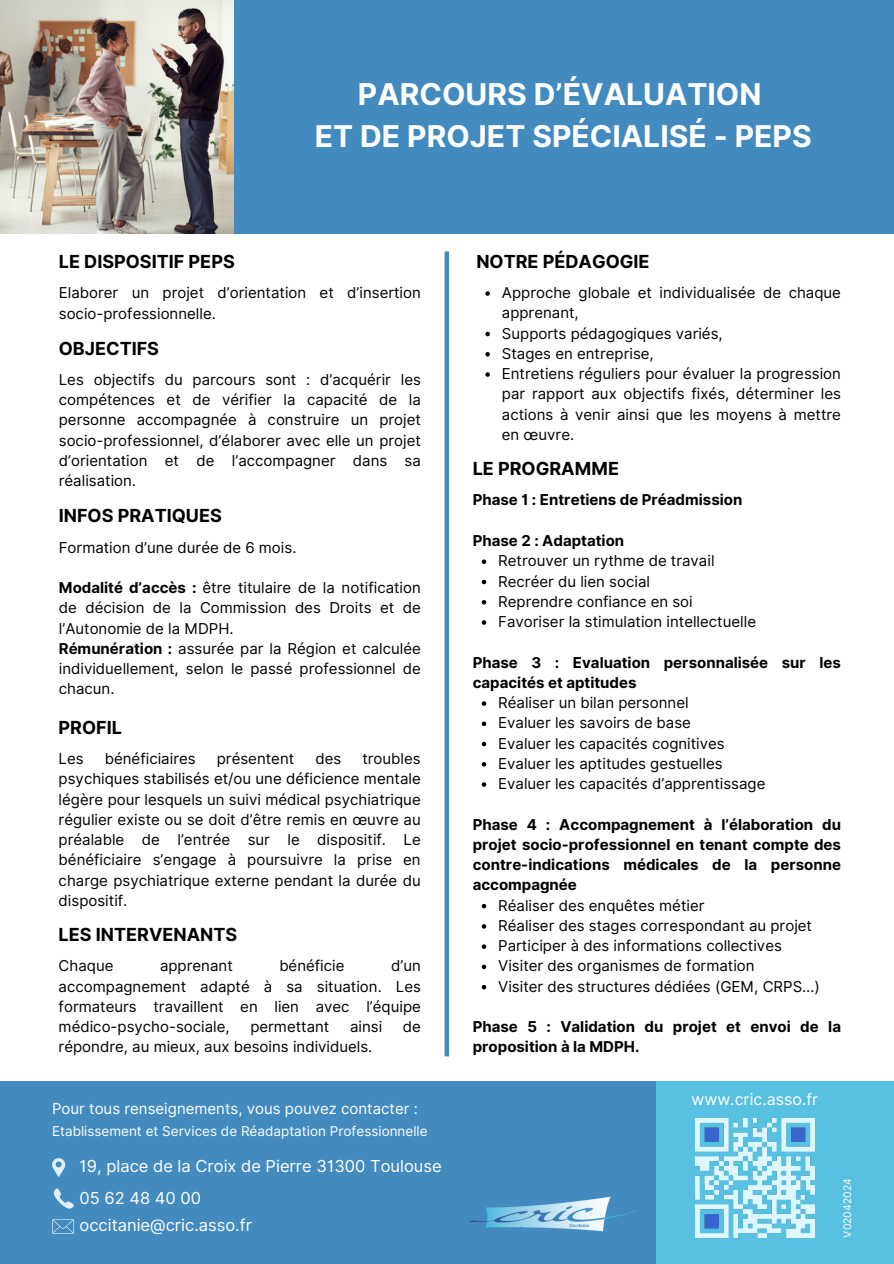
<style>
.page{position:relative;width:894px;height:1264px;background:#fff}
.page>*{position:absolute;margin:0;border:0;box-sizing:border-box;transform-origin:0 0}
.t1{font:700 30px/41.7px "Inter";color:#fff;text-align:center}
.t2{font:700 18px "Inter";color:#000}
.t3{font:16.5px "Inter";color:#fff}
.t4{font:15.9px "Inter";color:#fff}
.t5{font:15px/20.2px "Inter";color:#000}
.t6{font:700 15px/20.2px "Inter";color:#000}
.t7{font:15px "Inter";color:#fff}
.t8{font:13.5px "Inter";color:#fff}
.t9{font:10.5px "Inter";color:#fff}
.s1{font-weight:700}
</style>
<div class="page">
<div style="left:0;top:0;width:893px;height:233px;background:#438bbf"></div>
<img style="left:0;top:0;width:233px;height:233px">
<div style="left:444px;top:251px;width:5px;height:805px;background:#438bbf"></div>
<svg style="left:481px;top:559px;width:5px;height:5px"></svg>
<svg style="left:481px;top:579px;width:5px;height:5px"></svg>
<svg style="left:481px;top:600px;width:5px;height:4px"></svg>
<svg style="left:481px;top:620px;width:5px;height:4px"></svg>
<svg style="left:481px;top:701px;width:5px;height:4px"></svg>
<svg style="left:481px;top:721px;width:5px;height:5px"></svg>
<svg style="left:481px;top:741px;width:5px;height:5px"></svg>
<svg style="left:481px;top:762px;width:5px;height:4px"></svg>
<svg style="left:481px;top:782px;width:5px;height:4px"></svg>
<svg style="left:481px;top:904px;width:5px;height:4px"></svg>
<svg style="left:481px;top:924px;width:5px;height:4px"></svg>
<svg style="left:481px;top:944px;width:5px;height:4px"></svg>
<svg style="left:481px;top:964px;width:5px;height:5px"></svg>
<svg style="left:481px;top:985px;width:5px;height:4px"></svg>
<svg style="left:485px;top:291px;width:4px;height:5px"></svg>
<svg style="left:485px;top:332px;width:4px;height:4px"></svg>
<svg style="left:485px;top:352px;width:4px;height:4px"></svg>
<svg style="left:485px;top:372px;width:4px;height:5px"></svg>
<div style="left:0;top:1080px;width:893px;height:183px;background:#438bbf"></div>
<div style="left:655px;top:1080px;width:238px;height:183px;background:#58c0e0"></div>
<img style="left:469px;top:1196px;width:167px;height:36px">
<svg style="left:52px;top:1158px;width:13px;height:19px"></svg>
<svg style="left:53px;top:1188px;width:21px;height:21px"></svg>
<svg style="left:52px;top:1219px;width:22px;height:14px"></svg>
<img style="left:695px;top:1118px;width:119px;height:119px">
<h1 class="t1" style="left:314px;top:74px;width:498px">PARCOURS D’ÉVALUATION<br>ET DE PROJET SPÉCIALISÉ - PEPS</h1>
<p class="t2" style="left:59px;top:250px;width:177px">LE DISPOSITIF PEPS</p>
<p class="t5" style="left:59px;top:283px;width:363px">Elaborer un projet d’orientation et d’insertion socio-professionnelle.</p>
<h2 class="t2" style="left:59px;top:337px;width:102px">OBJECTIFS</h2>
<h5 class="t5" style="left:59px;top:369px;width:363px;text-align:justify">Les objectifs du parcours sont : d’acquérir les compétences et de vérifier la capacité de la personne accompagnée à construire un projet socio-professionnel, d’élaborer avec elle un projet d’orientation et de l’accompagner dans sa réalisation.</h5>
<h2 class="t2" style="left:59px;top:505px;width:164px">INFOS PRATIQUES</h2>
<h5 class="t5" style="left:59px;top:537px;width:239px">Formation d’une durée de 6 mois.</h5>
<h2 class="t5" style="left:59px;top:577px;width:363px"><span class="s1">Modalité d’accès :</span> être titulaire de la notification de décision de la Commission des Droits et de l’Autonomie de la MDPH.<br><span class="s1">Rémunération :</span> assurée par la Région et calculée individuellement, selon le passé professionnel de chacun.</h2>
<h5 class="t2" style="left:59px;top:716px;width:65px">PROFIL</h5>
<h5 class="t5" style="left:59px;top:748px;width:26px">Les</h5>
<h5 class="t5" style="left:105px;top:748px;width:92px">bénéficiaires</h5>
<h5 class="t5" style="left:217px;top:748px;width:79px">présentent</h5>
<h5 class="t5" style="left:315px;top:748px;width:27px">des</h5>
<h5 class="t5" style="left:59px;top:748px;width:363px;text-align:justify;text-indent:304px">troubles psychiques stabilisés et/ou une déficience mentale légère pour lesquels un suivi médical psychiatrique régulier existe ou se doit d’être remis en œuvre au préalable de l’entrée sur le dispositif. Le bénéficiaire s’engage à poursuivre la prise en charge psychiatrique externe pendant la durée du dispositif.</h5>
<p class="t2" style="left:59px;top:923px;width:180px">LES INTERVENANTS</p>
<p class="t5" style="left:59px;top:955px;width:56px">Chaque</p>
<p class="t5" style="left:160px;top:955px;width:74px">apprenant</p>
<p class="t5" style="left:279px;top:955px;width:67px">bénéficie</p>
<p class="t5" style="left:59px;top:955px;width:363px;text-align:justify;text-indent:332px">d’un accompagnement adapté à sa situation. Les formateurs travaillent en lien avec l’équipe médico-psycho-sociale,</p>
<p class="t5" style="left:250px;top:1016px;width:80px">permettant</p>
<p class="t5" style="left:350px;top:1016px;width:34px">ainsi</p>
<p class="t5" style="left:403px;top:1016px;width:20px">de</p>
<p class="t5" style="left:59px;top:1036px;width:315px">répondre, au mieux, aux besoins individuels.</p>
<h3 class="t7" style="left:52px;top:1099px;width:367px">Pour tous renseignements, vous pouvez contacter :</h3>
<p class="t8" style="left:52px;top:1122px;width:377px">Etablissement et Services de Réadaptation Professionnelle</p>
<h3 class="t3" style="left:79px;top:1156px;width:363px">19, place de la Croix de Pierre 31300 Toulouse</h3>
<p class="t3" style="left:79px;top:1187px;width:123px">05 62 48 40 00</p>
<p class="t3" style="left:79px;top:1214px;width:174px">occitanie@cric.asso.fr</p>
<p class="t2" style="left:476px;top:250px;width:175px">NOTRE PÉDAGOGIE</p>
<p class="t5" style="left:501px;top:282px;width:340px">Approche globale et individualisée de chaque apprenant,<br>Supports pédagogiques variés,<br>Stages en entreprise,<br>Entretiens réguliers pour évaluer la progression par rapport aux objectifs fixés, déterminer les actions à venir ainsi que les moyens à mettre en œuvre.</p>
<p class="t2" style="left:472px;top:458px;width:148px">LE PROGRAMME</p>
<p class="t6" style="left:472px;top:490px;width:271px">Phase 1 : Entretiens de Préadmission</p>
<p class="t6" style="left:472px;top:530px;width:153px">Phase 2 : Adaptation</p>
<p class="t5" style="left:498px;top:550px;width:259px">Retrouver un rythme de travail<br>Recréer du lien social<br>Reprendre confiance en soi<br>Favoriser la stimulation intellectuelle</p>
<p class="t6" style="left:472px;top:652px;width:370px">Phase 3 : Evaluation personnalisée sur les capacités et aptitudes</p>
<p class="t5" style="left:498px;top:692px;width:268px">Réaliser un bilan personnel<br>Evaluer les savoirs de base<br>Evaluer les capacités cognitives<br>Evaluer les aptitudes gestuelles<br>Evaluer les capacités d’apprentissage</p>
<p class="t6" style="left:472px;top:814px;width:369px;text-align:justify">Phase 4 : Accompagnement à l’élaboration du projet socio-professionnel en tenant compte des contre-indications médicales de la personne accompagnée</p>
<p class="t5" style="left:498px;top:895px;width:323px">Réaliser des enquêtes métier<br>Réaliser des stages correspondant au projet Participer à des informations collectives Visiter des organismes de formation<br>Visiter des structures dédiées (GEM, CRPS…)</p>
<p class="t6" style="left:472px;top:1016px;width:370px">Phase 5 : Validation du projet et envoi de la proposition à la MDPH.</p>
<p class="t4" style="left:691px;top:1090px;width:128px">www.cric.asso.fr</p>
<h3 class="t9" style="left:840px;top:1237px;width:61px;rotate:-90deg">V02042024</h3>
</div>
